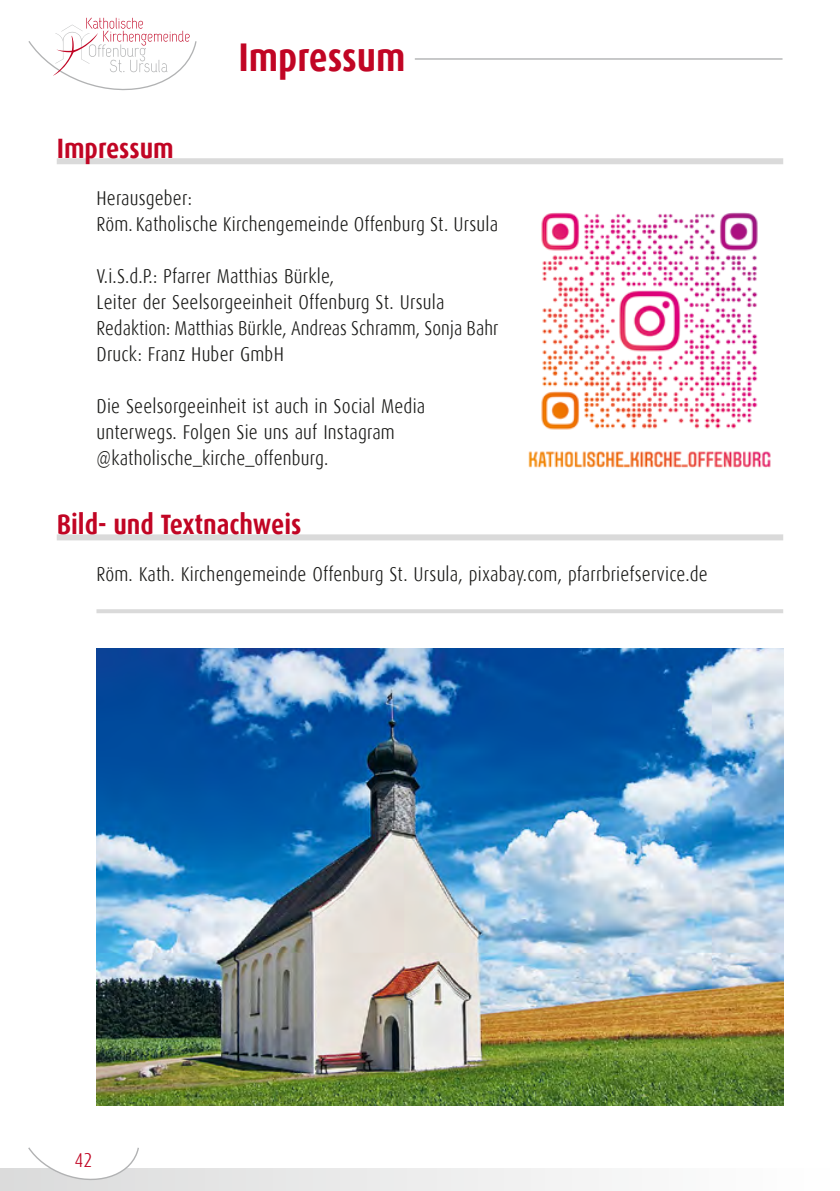
<style>
.page{position:relative;width:840px;height:1191px;background:#fff}
.page>*{position:absolute;margin:0;border:0;box-sizing:border-box;transform-origin:0 0}
.Hauptrubrik_KOPF_lin{font:700 40px "Dax Condensed";color:#c10524}
.Rubrik{font:700 28px "Dax Condensed";color:#c10524}
.Grundtext_ohne_Absta{font:300 20px "Dax Condensed";letter-spacing:.01em;color:#1a1a18}
.t1{font:300 20px "Dax Condensed";color:#c10524}
</style>
<div class="page">
<hr style="left:238px;top:58px;width:544px;height:2px;background:#b1b2b3">
<div style="left:0;top:1168px;width:839px;height:23px;background:linear-gradient(to right,#dadbdb,#fff)"></div>
<svg style="left:27px;top:1147px;width:113px;height:40px"></svg>
<svg style="left:28px;top:18px;width:169px;height:73px"></svg>
<div style="left:57px;top:158px;width:725px;height:6px;background:#dadada"></div>
<div style="left:57px;top:534px;width:725px;height:6px;background:#dadada"></div>
<hr style="left:96px;top:609px;width:686px;height:4px;background:#dadada">
<img style="left:528px;top:212px;width:243px;height:256px">
<img style="left:96px;top:648px;width:686px;height:457px">
<svg style="left:238px;top:58px;width:191px;height:2px"></svg>
<p class="Hauptrubrik_KOPF_lin" style="left:238px;top:35px;width:169px">Impressum</p>
<p class="Rubrik" style="left:57px;top:133px;width:118px">Impressum</p>
<p class="Grundtext_ohne_Absta" style="left:96px;top:187px;width:97px">Herausgeber:</p>
<p class="Grundtext_ohne_Absta" style="left:96px;top:213px;width:403px">Röm. Katholische Kirchengemeinde Offenburg St. Ursula</p>
<p class="Grundtext_ohne_Absta" style="left:96px;top:265px;width:239px">V.i.S.d.P.: Pfarrer Matthias Bürkle,</p>
<p class="Grundtext_ohne_Absta" style="left:96px;top:291px;width:349px">Leiter der Seelsorgeeinheit Offenburg St. Ursula</p>
<p class="Grundtext_ohne_Absta" style="left:96px;top:317px;width:403px">Redaktion: Matthias Bürkle, Andreas Schramm, Sonja Bahr</p>
<p class="Grundtext_ohne_Absta" style="left:96px;top:343px;width:189px">Druck: Franz Huber GmbH</p>
<p class="Grundtext_ohne_Absta" style="left:96px;top:395px;width:330px">Die Seelsorgeeinheit ist auch in Social Media</p>
<p class="Grundtext_ohne_Absta" style="left:96px;top:421px;width:300px">unterwegs. Folgen Sie uns auf Instagram</p>
<p class="Grundtext_ohne_Absta" style="left:96px;top:447px;width:233px">@katholische_kirche_offenburg.</p>
<p class="Rubrik" style="left:57px;top:509px;width:246px">Bild- und Textnachweis</p>
<p class="Grundtext_ohne_Absta" style="left:96px;top:563px;width:612px">Röm. Kath. Kirchengemeinde Offenburg St. Ursula, pixabay.com, pfarrbriefservice.de</p>
<p class="t1" style="left:75px;top:1148px;width:19px">42</p>
</div>
